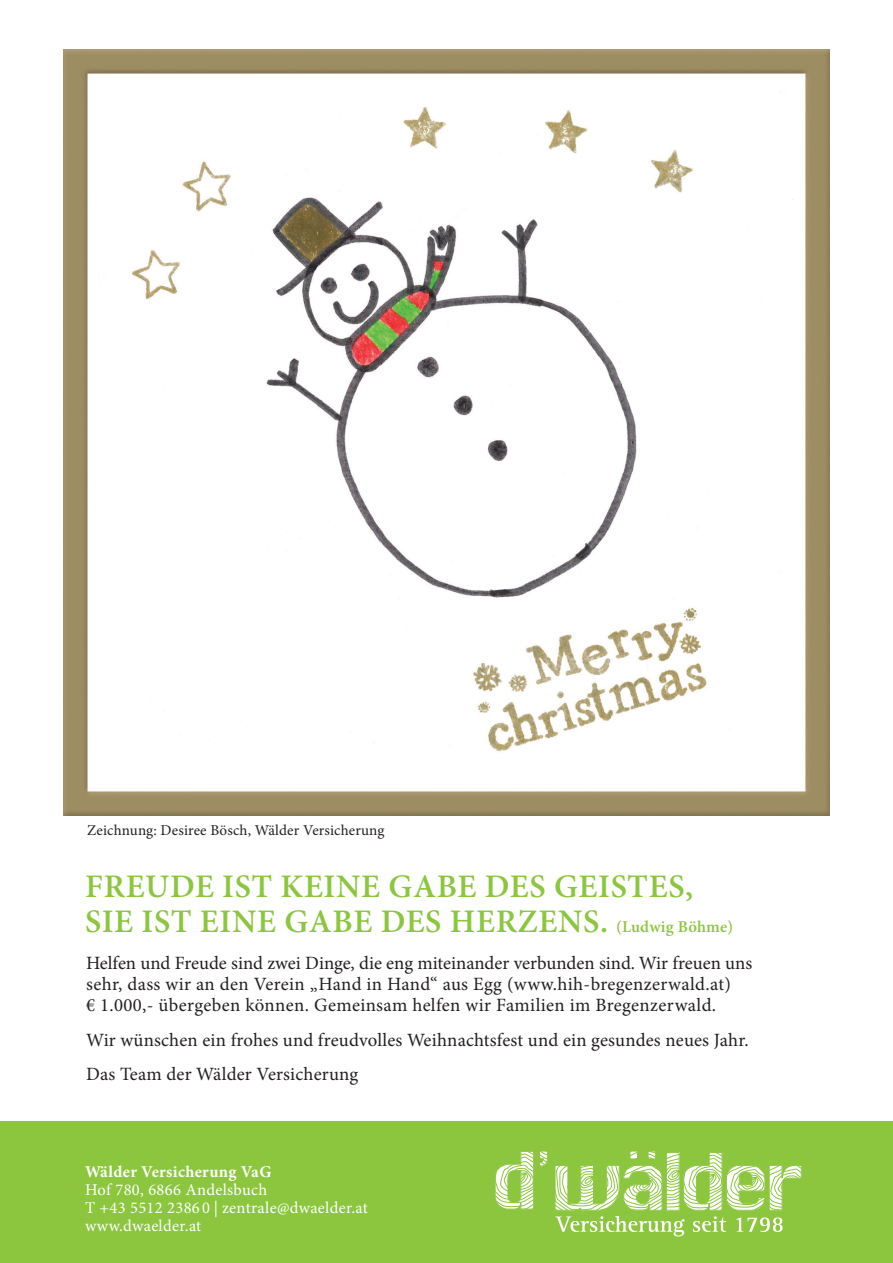
<style>
.page{position:relative;width:893px;height:1263px;background:#fff}
.page>*{position:absolute;margin:0;border:0;box-sizing:border-box;transform-origin:0 0}
.t1{font:600 32.85px/35.5px "Minion Pro";letter-spacing:.02em;color:#8bc63e}
.t2{font:18.75px/21px "Minion Pro";letter-spacing:.01em;color:#231f20}
.t3{font:16.5px/18px "Minion Pro";letter-spacing:.02em;color:#fff}
.t4{font:700 16.5px "Minion Pro";letter-spacing:.02em;color:#fff}
.t5{font:15px "Minion Pro";letter-spacing:.01em;color:#231f20}
.s1{font-size:16.5px}
</style>
<div class="page">
<div style="left:0;top:1121px;width:893px;height:142px;background:#8bc63e"></div>
<svg style="left:495px;top:1151px;width:53px;height:58px"></svg>
<svg style="left:555px;top:1151px;width:247px;height:85px"></svg>
<img style="left:64px;top:50px;width:765px;height:765px">
<p class="t5" style="left:87px;top:820px;width:299px">Zeichnung: Desiree Bösch, Wälder Versicherung</p>
<h1 class="t1" style="left:85px;top:868px;width:649px">FREUDE IST KEINE GABE DES GEISTES,<br>SIE IST EINE GABE DES HERZENS. <span class="s1">(LUDWIG BÖHME)</span></h1>
<p class="t2" style="left:86px;top:953px;width:668px">Helfen und Freude sind zwei Dinge, die eng miteinander verbunden sind. Wir freuen uns sehr, dass wir an den Verein „Hand in Hand“ aus Egg (www.hih-bregenzerwald.at)<br>€ 1.000,- übergeben können. Gemeinsam helfen wir Familien im Bregenzerwald.</p>
<p class="t2" style="left:86px;top:1023px;width:664px;line-height:34.5px">Wir wünschen ein frohes und freudvolles Weihnachtsfest und ein gesundes neues Jahr.<br>Das Team der Wälder Versicherung</p>
<p class="t4" style="left:85px;top:1160px;width:188px">Wälder Versicherung VaG</p>
<p class="t3" style="left:85px;top:1181px;width:284px">Hof 780, 6866 Andelsbuch<br>T +43 5512 2386 0 | zentrale@dwaelder.at www.dwaelder.at</p>
</div>
